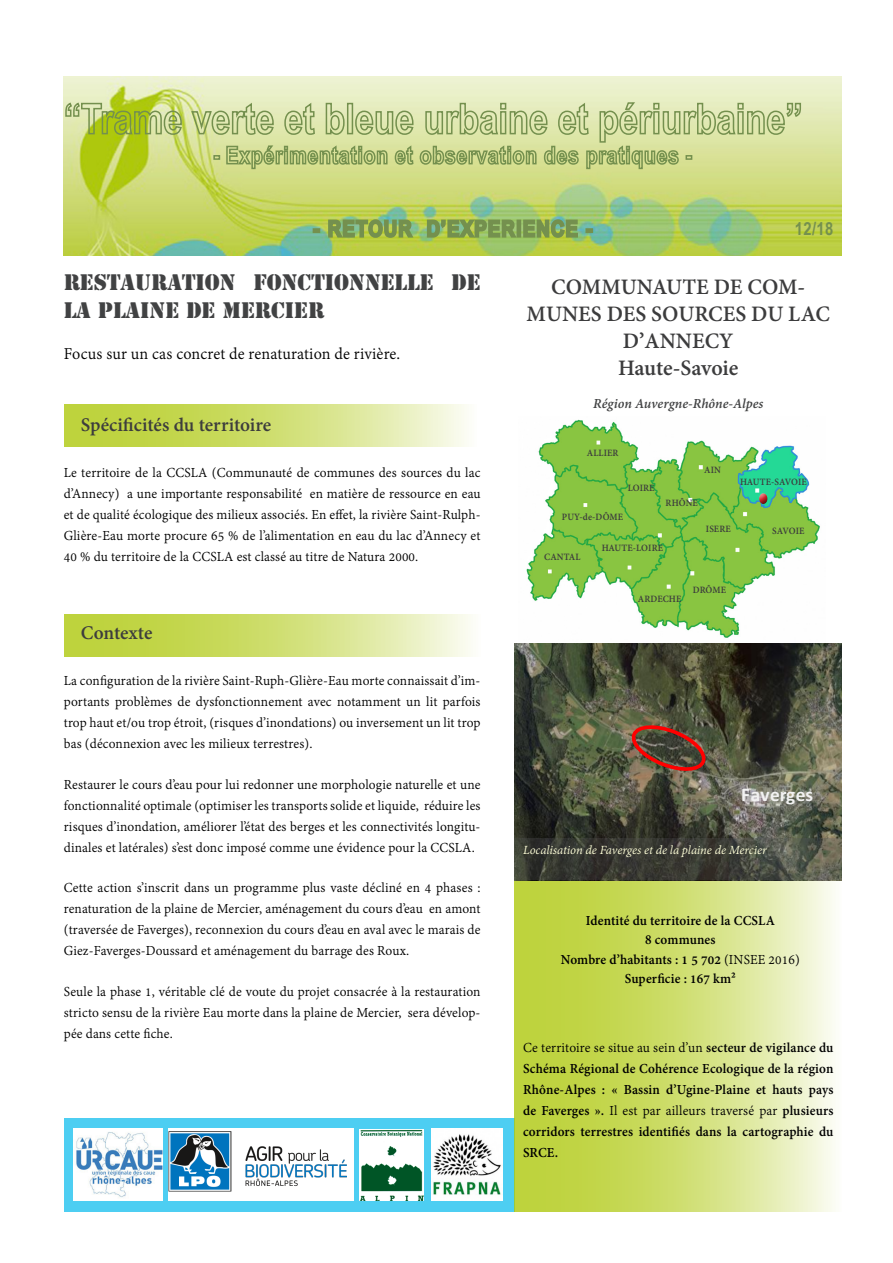
<style>
.page{position:relative;width:893px;height:1263px;background:#fff}
.page>*{position:absolute;margin:0;border:0;box-sizing:border-box;transform-origin:0 0}
.Localisation_de_l_ac{font:700 24px/27px "Adobe Devanagari";color:#3c3c3d;text-align:center}
.Nom_de_l_action{font:21px/28.8px "Stencil Std";color:#414243}
.SousTitre_-_Parties{font:700 21px "Adobe Devanagari";letter-spacing:-.005em;color:#3d3d3d}
.t1{font:700 19.35px "Calibri";letter-spacing:.005em;color:#f2f2f2}
.Texte_commun{font:18px "Adobe Devanagari";letter-spacing:.01em;color:#000;scale:.96 1}
.SOUS_Grand_Titre_1{font:700 18px "Arial Narrow";color:#74904e}
.Texte_commun-2{font:15px/21px "Adobe Devanagari";letter-spacing:.01em;color:#000;text-align:justify;scale:.96 1}
.Texte_commun-3{font:700 15px/21px "Adobe Devanagari";letter-spacing:.01em;color:#000;text-align:justify;scale:.96 1}
.Région_AuRA{font:italic 700 15px "Adobe Devanagari";color:#414243}
.Légende{font:italic 13.5px "Adobe Devanagari";letter-spacing:-.005em;color:#ffffd9}
.Départements{font:700 10.5px "Adobe Devanagari";letter-spacing:.01em;color:#3c3c3d;scale:.96 1}
.s1{font-weight:400}
</style>
<div class="page">
<img style="left:526px;top:419px;width:294px;height:219px">
<div style="left:64px;top:1118px;width:450px;height:94px;background:#4dcef2"></div>
<svg style="left:64px;top:404px;width:403px;height:43px;background:#d2e07b"></svg>
<svg style="left:64px;top:614px;width:407px;height:43px;background:#d2e07b"></svg>
<svg style="left:514px;top:645px;width:328px;height:567px;background:#d2e07d"></svg>
<img style="left:64px;top:77px;width:778px;height:178px">
<div style="left:757px;top:492px;width:11px;height:9px;background:#fff;opacity:.75"></div>
<div style="left:757px;top:494px;width:11px;height:12px;background:#231f20;opacity:.75"></div>
<img style="left:515px;top:643px;width:327px;height:195px">
<svg style="left:629px;top:725px;width:78px;height:50px;background:#724939"></svg>
<svg style="left:514px;top:838px;width:328px;height:42px;background:#41433a"></svg>
<svg style="left:64px;top:102px;width:119px;height:34px;background:#b5c861"></svg>
<svg style="left:190px;top:101px;width:612px;height:69px;background:#c8d495"></svg>
<img style="left:74px;top:1128px;width:89px;height:73px">
<div style="left:168px;top:1128px;width:186px;height:73px;background:#fff"></div>
<img style="left:168px;top:1131px;width:179px;height:61px">
<img style="left:360px;top:1129px;width:64px;height:72px">
<img style="left:432px;top:1129px;width:71px;height:72px">
<svg style="left:313px;top:228px;width:7px;height:5px"></svg>
<svg style="left:327px;top:217px;width:89px;height:23px;background:#8cac57"></svg>
<svg style="left:425px;top:213px;width:154px;height:32px;background:#92b259"></svg>
<div style="left:585px;top:228px;width:8px;height:5px;border:3px solid #74904e"></div>
<p class="SOUS_Grand_Titre_1" style="left:795px;top:215px;width:40px">12/18</p>
<p class="Nom_de_l_action" style="left:64px;top:268px;width:418px">RESTAURATION FONCTIONNELLE DE<br>LA PLAINE DE MERCIER</p>
<p class="Localisation_de_l_ac" style="left:527px;top:276px;width:305px">COMMUNAUTE DE COM-<br>MUNES DES SOURCES DU LAC<br>D’ANNECY</p>
<p class="Localisation_de_l_ac" style="left:618px;top:357px;width:122px">Haute-Savoie</p>
<p class="Texte_commun" style="left:64px;top:343px;width:352px">Focus sur un cas concret de renaturation de rivière.</p>
<p class="SousTitre_-_Parties" style="left:81px;top:412px;width:192px">Spécificités du territoire</p>
<p class="Texte_commun-2" style="left:64px;top:463px;width:436px">Le territoire de la CCSLA (Communauté de communes des sources du lac d’Annecy) a une importante responsabilité en matière de ressource en eau et de qualité écologique des milieux associés. En effet, la rivière Saint-Rulph-Glière-Eau morte procure 65 % de l’alimentation en eau du lac d’Annecy et 40 % du territoire de la CCSLA est classé au titre de Natura 2000.</p>
<p class="SousTitre_-_Parties" style="left:81px;top:621px;width:73px">Contexte</p>
<p class="Texte_commun-2" style="left:64px;top:671px;width:436px">La configuration de la rivière Saint-Ruph-Glière-Eau morte connaissait d’im&shy;portants problèmes de dysfonctionnement avec notamment un lit parfois trop haut et/ou trop étroit, (risques d’inondations) ou inversement un lit trop bas (déconnexion avec les milieux terrestres).</p>
<p class="Texte_commun-2" style="left:64px;top:775px;width:436px">Restaurer le cours d’eau pour lui redonner une morphologie naturelle et une fonctionnalité optimale (optimiser les transports solide et liquide, réduire les risques d’inondation, améliorer l’état des berges et les connectivités longitu&shy;dinales et latérales) s’est donc imposé comme une évidence pour la CCSLA.</p>
<p class="Texte_commun-2" style="left:64px;top:878px;width:436px">Cette action s’inscrit dans un programme plus vaste décliné en 4 phases : renaturation de la plaine de Mercier, aménagement du cours d’eau en amont (traversée de Faverges), reconnexion du cours d’eau en aval avec le marais de Giez-Faverges-Doussard et aménagement du barrage des Roux.</p>
<p class="Texte_commun-2" style="left:64px;top:982px;width:436px">Seule la phase 1, véritable clé de voute du projet consacrée à la restauration stricto sensu de la rivière Eau morte dans la plaine de Mercier, sera dévelop&shy;pée dans cette fiche.</p>
<p class="Région_AuRA" style="left:593px;top:395px;width:172px">Région Auvergne-Rhône-Alpes</p>
<p class="Départements" style="left:587px;top:447px;width:35px">ALLIER</p>
<p class="Départements" style="left:628px;top:482px;width:29px">LOIRE</p>
<p class="Départements" style="left:704px;top:464px;width:19px">AIN</p>
<p class="Départements" style="left:666px;top:497px;width:35px">RHÔNE</p>
<p class="Départements" style="left:562px;top:511px;width:65px">PUY-de-DÔME</p>
<p class="Départements" style="left:544px;top:551px;width:39px">CANTAL</p>
<p class="Départements" style="left:602px;top:542px;width:65px">HAUTE-LOIRE</p>
<p class="Départements" style="left:706px;top:523px;width:27px">ISERE</p>
<p class="Départements" style="left:740px;top:476px;width:71px">HAUTE-SAVOIE</p>
<p class="Départements" style="left:772px;top:525px;width:35px">SAVOIE</p>
<p class="Départements" style="left:638px;top:593px;width:47px">ARDECHE</p>
<p class="Départements" style="left:693px;top:584px;width:36px">DRÔME</p>
<p class="t1" style="left:741px;top:781px;width:74px">Faverges</p>
<p class="Légende" style="left:523px;top:842px;width:245px">Localisation de Faverges et de la plaine de Mercier</p>
<p class="Texte_commun-3" style="left:586px;top:911px;width:199px">Identité du territoire de la CCSLA</p>
<p class="Texte_commun-3" style="left:645px;top:931px;width:75px">8 communes</p>
<p class="Texte_commun-3" style="left:561px;top:950px;width:250px">Nombre d’habitants : 1 5 702 <span class="s1">(INSEE 2016)</span></p>
<p class="Texte_commun-3" style="left:625px;top:970px;width:117px">Superficie : 167 km²</p>
<p class="Texte_commun-3" style="left:523px;top:1038px;width:325px"><span class="s1">Ce territoire se situe au sein d’un</span> secteur de vigilance du Schéma Régional de Cohérence Ecologique de la région Rhône-Alpes : « Bassin d’Ugine-Plaine et hauts pays de Faverges ». <span class="s1">Il est par ailleurs traversé par</span> plusieurs corridors terrestres identifiés dans la cartographie du SRCE.</p>
</div>
